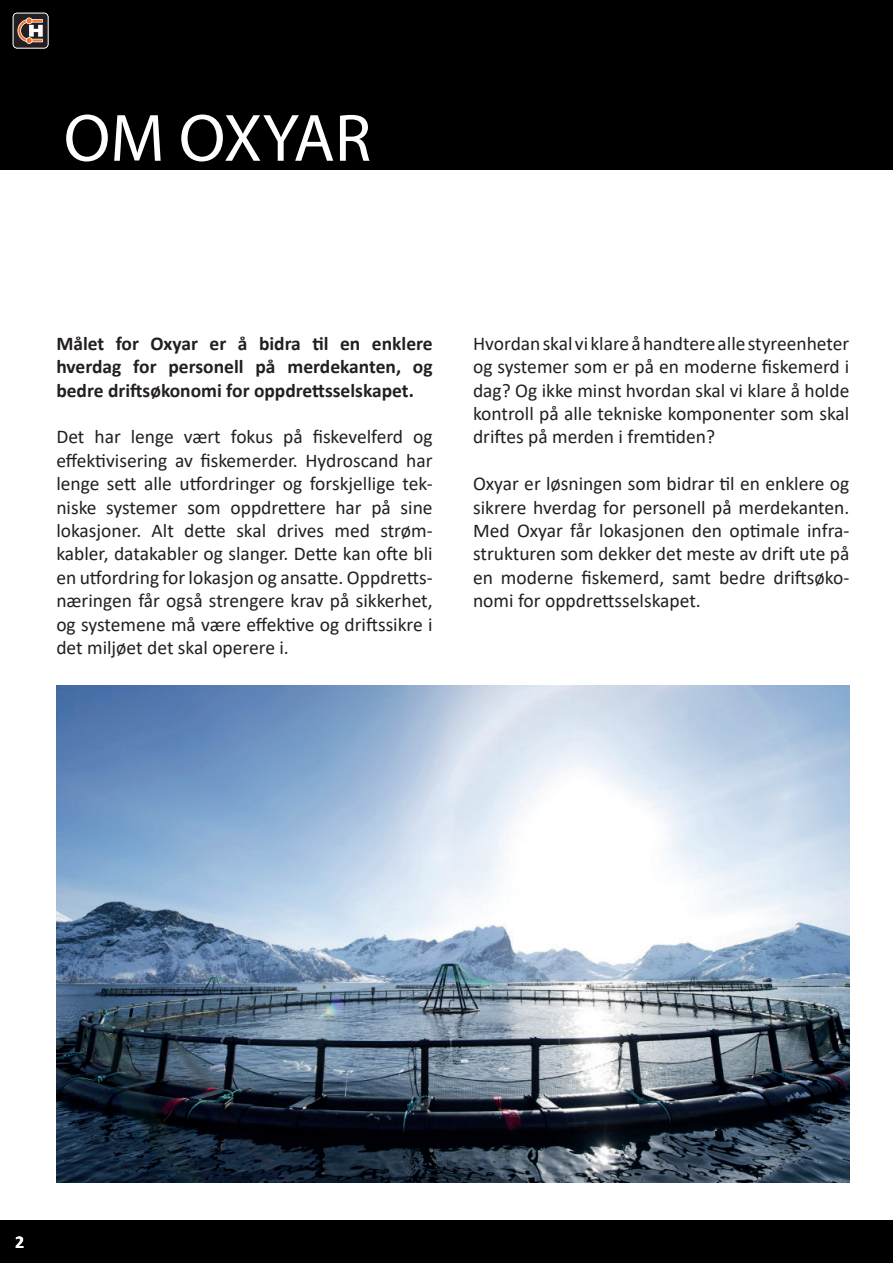
<style>
.page{position:relative;width:893px;height:1263px;background:#fff}
.page>*{position:absolute;margin:0;border:0;box-sizing:border-box;transform-origin:0 0}
.t1{font:67.5px "Myriad Pro";color:#fff}
.t2{font:19.5px/23.4px "Calibri";color:#231f20;text-align:justify}
.t3{font:700 19.5px/23.4px "Calibri";color:#231f20;text-align:justify}
.t4{font:700 18px "Calibri";color:#fff}
</style>
<div class="page">
<img style="left:56px;top:685px;width:793px;height:497px">
<div style="left:0;top:0;width:893px;height:170px;background:#000001"></div>
<div style="left:0;top:1220px;width:893px;height:43px;background:#000001"></div>
<svg style="left:13px;top:13px;width:35px;height:35px"></svg>
<h1 class="t1" style="left:64px;top:96px;width:309px">OM OXYAR</h1>
<p class="t3" style="left:56px;top:331px;width:378px">Målet for Oxyar er å bidra til en enklere hverdag for personell på merdekanten, og bedre driftsøkonomi for oppdrettsselskapet.</p>
<p class="t2" style="left:56px;top:425px;width:378px">Det har lenge vært fokus på fiskevelferd og effektivisering av fiskemerder. Hydroscand har lenge sett alle utfordringer og forskjellige tek&shy;niske systemer som oppdrettere har på sine lokasjoner. Alt dette skal drives med strøm&shy;kabler, datakabler og slanger. Dette kan ofte bli en utfordring for lokasjon og ansatte. Oppdretts&shy;næringen får også strengere krav på sikkerhet, og systemene må være effektive og driftssikre i det miljøet det skal operere i.</p>
<p class="t2" style="left:473px;top:331px;width:378px">Hvordan skal vi klare å handtere alle styreenheter og systemer som er på en moderne fiskemerd i dag? Og ikke minst hvordan skal vi klare å holde kontroll på alle tekniske komponenter som skal driftes på merden i fremtiden?</p>
<p class="t2" style="left:473px;top:471px;width:378px">Oxyar er løsningen som bidrar til en enklere og sikrere hverdag for personell på merdekanten.<br>Med Oxyar får lokasjonen den optimale infra&shy;strukturen som dekker det meste av drift ute på en moderne fiskemerd, samt bedre driftsøko&shy;nomi for oppdrettsselskapet.</p>
<p class="t4" style="left:15px;top:1229px;width:11px">2</p>
</div>
